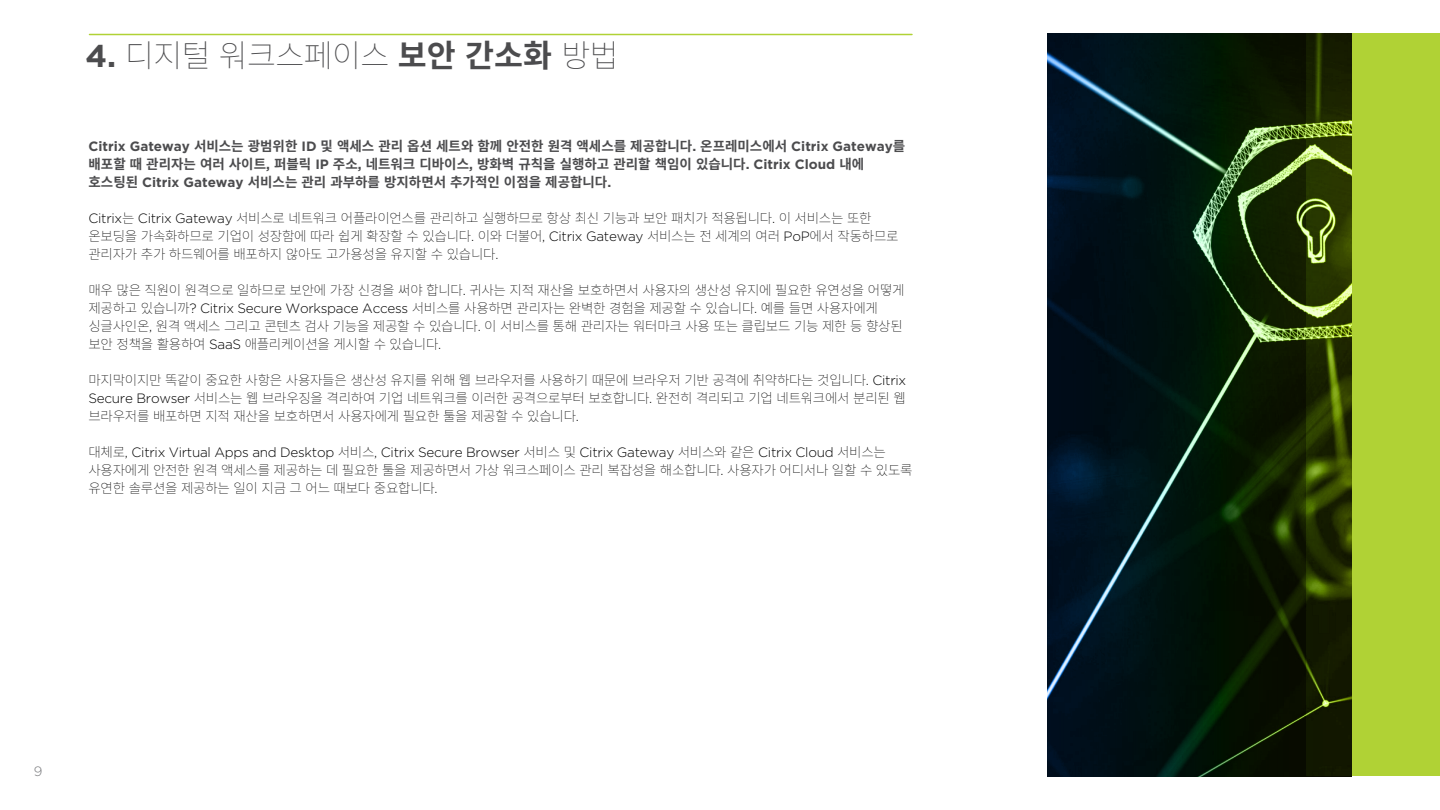
<style>
.page{position:relative;width:1440px;height:810px;background:#fff}
.page>*{position:absolute;margin:0;border:0;box-sizing:border-box;transform-origin:0 0}
.t1{font:200 31.5px "Source Han Sans KR";letter-spacing:-.02em;color:#4c4c4e}
.t2{font:200 13.5px/18px "Source Han Sans KR";letter-spacing:-.02em;color:#000}
.t3{font:700 13.5px/18px "Source Han Sans KR";color:#4c4c4e}
.t4{font:300 13.5px "Gotham";letter-spacing:-.02em;color:#000}
.t5{font:300 13.5px "Gotham";color:#77787b}
.s1{font-family:"Gotham";font-weight:700}
.s2{font-weight:700}
.s3{font-family:"Gotham"}
.s4{font-family:"Gotham";font-weight:300}
.s5{font-family:"Source Han Sans KR";font-weight:200}
</style>
<div class="page">
<div style="left:1306px;top:34px;width:134px;height:742px;background:#b0d235"></div>
<svg style="left:1048px;top:34px;width:304px;height:742px;background:#0f2013"></svg>
<hr style="left:89px;top:34px;width:823px;height:1px;background:#b0d235">
<h1 class="t1" style="left:86px;top:38px;width:535px"><span class="s1">4.</span> 디지털 워크스페이스 <span class="s2">보안 간소화</span> 방법</h1>
<p class="t3" style="left:88px;top:137px;width:818px"><span class="s3">Citrix Gateway</span> 서비스는 광범위한 <span class="s3">ID</span> 및 액세스 관리 옵션 세트와 함께 안전한 원격 액세스를 제공합니다<span class="s3">.</span> 온프레미스에서 <span class="s3">Citrix Gateway</span>를 배포할 때 관리자는 여러 사이트<span class="s3">,</span> 퍼블릭 <span class="s3">IP</span> 주소<span class="s3">,</span> 네트워크 디바이스<span class="s3">,</span> 방화벽 규칙을 실행하고 관리할 책임이 있습니다<span class="s3">. Citrix Cloud</span> 내에 호스팅된 <span class="s3">Citrix Gateway</span> 서비스는 관리 과부하를 방지하면서 추가적인 이점을 제공합니다<span class="s3">.</span></p>
<p class="t2" style="left:88px;top:209px;width:812px"><span class="s4">Citrix</span>는 <span class="s4">Citrix Gateway</span> 서비스로 네트워크 어플라이언스를 관리하고 실행하므로 항상 최신 기능과 보안 패치가 적용됩니다<span class="s4">.</span> 이 서비스는 또한 온보딩을 가속화하므로 기업이 성장함에 따라 쉽게 확장할 수 있습니다<span class="s4">.</span> 이와 더불어<span class="s4">, Citrix Gateway</span> 서비스는 전 세계의 여러 <span class="s4">PoP</span>에서 작동하므로 관리자가 추가 하드웨어를 배포하지 않아도 고가용성을 유지할 수 있습니다<span class="s4">.</span></p>
<p class="t2" style="left:88px;top:281px;width:818px">매우 많은 직원이 원격으로 일하므로 보안에 가장 신경을 써야 합니다<span class="s4">.</span> 귀사는 지적 재산을 보호하면서 사용자의 생산성 유지에 필요한 유연성을 어떻게 제공하고 있습니까<span class="s4">? Citrix Secure Workspace Access</span> 서비스를 사용하면 관리자는 완벽한 경험을 제공할 수 있습니다<span class="s4">.</span> 예를 들면 사용자에게 싱글사인온<span class="s4">,</span> 원격 액세스 그리고 콘텐츠 검사 기능을 제공할 수 있습니다<span class="s4">.</span> 이 서비스를 통해 관리자는 워터마크 사용 또는 클립보드 기능 제한 등 향상된 보안 정책을 활용하여 <span class="s4">SaaS</span> 애플리케이션을 게시할 수 있습니다<span class="s4">.</span></p>
<p class="t2" style="left:88px;top:371px;width:819px;text-align:justify">마지막이지만 똑같이 중요한 사항은 사용자들은 생산성 유지를 위해 웹 브라우저를 사용하기 때문에 브라우저 기반 공격에 취약하다는 것입니다<span class="s4">. Citrix Secure Browser</span> 서비스는 웹 브라우징을 격리하여 기업 네트워크를 이러한 공격으로부터 보호합니다<span class="s4">.</span> 완전히 격리되고 기업 네트워크에서 분리된 웹 브라우저를 배포하면 지적 재산을 보호하면서 사용자에게 필요한 툴을 제공할 수 있습니다<span class="s4">.</span></p>
<p class="t4" style="left:88px;top:444px;width:799px"><span class="s5">대체로</span>, Citrix Virtual Apps and Desktop <span class="s5">서비스</span>, Citrix Secure Browser <span class="s5">서비스 및</span> Citrix Gateway <span class="s5">서비스와 같은</span> Citrix Cloud <span class="s5">서비스는</span></p>
<p class="t2" style="left:88px;top:461px;width:826px">사용자에게 안전한 원격 액세스를 제공하는 데 필요한 툴을 제공하면서 가상 워크스페이스 관리 복잡성을 해소합니다<span class="s4">.</span> 사용자가 어디서나 일할 수 있도록 유연한 솔루션을 제공하는 일이 지금 그 어느 때보다 중요합니다<span class="s4">.</span></p>
<p class="t5" style="left:34px;top:763px;width:10px">9</p>
</div>
